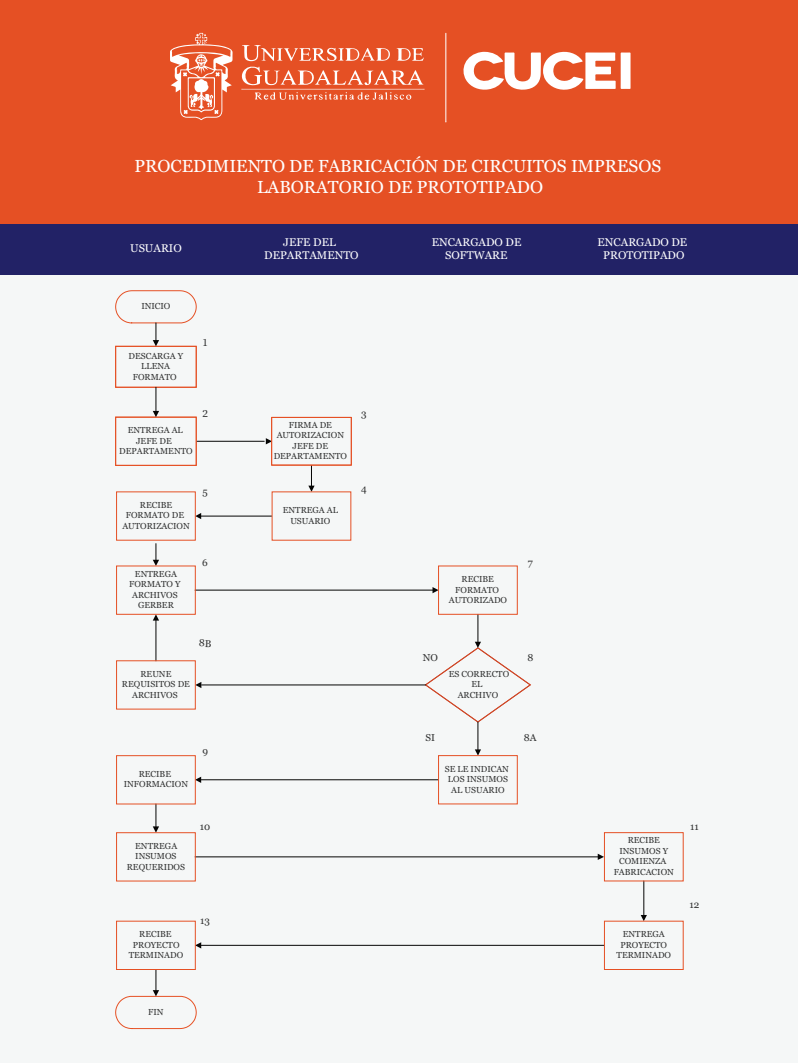
<style>
.page{position:relative;width:798px;height:1063px;background:#fff}
.page>*{position:absolute;margin:0;border:0;box-sizing:border-box;transform-origin:0 0}
.t1{font:17.5px/21px "Georgia";color:#fff;text-align:center}
.t2{font:11.25px/13.5px "Georgia";color:#fff;text-align:center}
.t3{font:10px "Georgia";color:#313232}
.t4{font:8.75px/10.5px "Georgia";color:#313232;text-align:center}
</style>
<div class="page">
<div style="left:0;top:0;width:797px;height:1063px;background:#f5f7f7"></div>
<div style="left:0;top:0;width:797px;height:224px;background:#e55024"></div>
<svg style="left:170px;top:33px;width:62px;height:87px"></svg>
<svg style="left:463px;top:51px;width:167px;height:39px"></svg>
<svg style="left:445px;top:33px;width:1px;height:89px"></svg>
<svg style="left:241px;top:45px;width:183px;height:55px"></svg>
<div style="left:0;top:224px;width:797px;height:51px;background:#226"></div>
<div style="left:115px;top:346px;width:81px;height:42px;border:1px solid #e55024"></div>
<div style="left:115px;top:417px;width:81px;height:49px;border:1px solid #e55024"></div>
<svg style="left:115px;top:290px;width:82px;height:56px"></svg>
<svg style="left:153px;top:387px;width:6px;height:30px"></svg>
<hr style="left:197px;top:441px;width:67px;height:1px;background:#050504">
<svg style="left:266px;top:438px;width:5px;height:6px"></svg>
<svg style="left:308px;top:465px;width:6px;height:27px"></svg>
<hr style="left:199px;top:516px;width:72px;height:1px;background:#050504">
<svg style="left:195px;top:513px;width:6px;height:6px"></svg>
<svg style="left:153px;top:544px;width:6px;height:22px"></svg>
<hr style="left:195px;top:590px;width:238px;height:1px;background:#050504">
<svg style="left:432px;top:587px;width:6px;height:6px"></svg>
<hr style="left:201px;top:685px;width:224px;height:1px;background:#050504">
<svg style="left:195px;top:682px;width:6px;height:6px"></svg>
<hr style="left:156px;top:620px;width:1px;height:41px;background:#050504">
<svg style="left:153px;top:615px;width:6px;height:6px"></svg>
<svg style="left:424px;top:614px;width:107px;height:142px"></svg>
<hr style="left:201px;top:780px;width:237px;height:1px;background:#050504">
<svg style="left:195px;top:777px;width:6px;height:6px"></svg>
<svg style="left:153px;top:804px;width:6px;height:28px"></svg>
<hr style="left:195px;top:857px;width:403px;height:1px;background:#050504">
<svg style="left:597px;top:854px;width:7px;height:6px"></svg>
<hr style="left:643px;top:881px;width:1px;height:35px;background:#050504">
<svg style="left:640px;top:915px;width:6px;height:6px"></svg>
<hr style="left:201px;top:945px;width:402px;height:1px;background:#050504">
<svg style="left:195px;top:942px;width:6px;height:7px"></svg>
<svg style="left:115px;top:969px;width:82px;height:60px"></svg>
<div style="left:271px;top:417px;width:80px;height:48px;border:1px solid #e55024"></div>
<div style="left:116px;top:660px;width:79px;height:49px;border:1px solid #e55024"></div>
<div style="left:438px;top:755px;width:79px;height:49px;border:1px solid #e55024"></div>
<div style="left:438px;top:566px;width:79px;height:49px;border:1px solid #e55024"></div>
<div style="left:116px;top:566px;width:79px;height:49px;border:1px solid #e55024"></div>
<div style="left:116px;top:755px;width:79px;height:49px;border:1px solid #e55024"></div>
<div style="left:116px;top:921px;width:79px;height:49px;border:1px solid #e55024"></div>
<div style="left:116px;top:832px;width:79px;height:49px;border:1px solid #e55024"></div>
<div style="left:604px;top:832px;width:79px;height:49px;border:1px solid #e55024"></div>
<div style="left:604px;top:921px;width:79px;height:49px;border:1px solid #e55024"></div>
<h1 class="t1" style="left:134px;top:156px;width:528px">PROCEDIMIENTO DE FABRICACIÓN DE CIRCUITOS IMPRESOS<br>LABORATORIO DE PROTOTIPADO</h1>
<p class="t2" style="left:130px;top:242px;width:53px">USUARIO</p>
<p class="t2" style="left:264px;top:235px;width:96px">JEFE DEL<br>DEPARTAMENTO</p>
<p class="t2" style="left:431px;top:235px;width:91px">ENCARGADO DE<br>SOFTWARE</p>
<p class="t2" style="left:597px;top:235px;width:91px">ENCARGADO DE<br>PROTOTIPADO</p>
<p class="t4" style="left:141px;top:301px;width:31px">INICIO</p>
<p class="t4" style="left:128px;top:351px;width:56px">DESCARGA Y<br>LLENA<br>FORMATO</p>
<p class="t3" style="left:203px;top:337px;width:6px">1</p>
<p class="t3" style="left:202px;top:408px;width:7px">2</p>
<p class="t3" style="left:361px;top:408px;width:7px">3</p>
<p class="t4" style="left:119px;top:425px;width:75px">ENTREGA AL<br>JEFE DE<br>DEPARTAMENTO</p>
<p class="t4" style="left:273px;top:420px;width:75px">FIRMA DE<br>AUTORIZACION<br>JEFE DE<br>DEPARTAMENTO</p>
<p class="t4" style="left:122px;top:500px;width:69px">RECIBE<br>FORMATO DE<br>AUTORIZACION</p>
<p class="t3" style="left:202px;top:486px;width:7px">5</p>
<p class="t3" style="left:202px;top:556px;width:7px">6</p>
<p class="t4" style="left:283px;top:505px;width:57px">ENTREGA AL<br>USUARIO</p>
<p class="t3" style="left:361px;top:482px;width:7px">4</p>
<p class="t4" style="left:129px;top:569px;width:53px">ENTREGA<br>FORMATO Y<br>ARCHIVOS<br>GERBER</p>
<p class="t4" style="left:449px;top:574px;width:60px">RECIBE<br>FORMATO<br>AUTORIZADO</p>
<p class="t3" style="left:527px;top:557px;width:7px">7</p>
<p class="t3" style="left:422px;top:651px;width:17px">NO</p>
<p class="t3" style="left:527px;top:651px;width:7px">8</p>
<p class="t4" style="left:122px;top:669px;width:69px">REUNE<br>REQUISITOS DE<br>ARCHIVOS</p>
<p class="t4" style="left:448px;top:669px;width:62px">ES CORRECTO<br>EL<br>ARCHIVO</p>
<p class="t3" style="left:202px;top:746px;width:7px">9</p>
<p class="t3" style="left:425px;top:731px;width:11px">SI</p>
<p class="t3" style="left:523px;top:731px;width:14px">8A</p>
<p class="t4" style="left:124px;top:769px;width:66px">RECIBE<br>INFORMACION</p>
<p class="t4" style="left:444px;top:764px;width:66px">SE LE INDICAN<br>LOS INSUMOS<br>AL USUARIO</p>
<p class="t3" style="left:200px;top:820px;width:12px">10</p>
<p class="t4" style="left:127px;top:841px;width:60px">ENTREGA<br>INSUMOS<br>REQUERIDOS</p>
<p class="t4" style="left:613px;top:835px;width:62px">RECIBE<br>INSUMOS Y<br>COMIENZA<br>FABRICACION</p>
<p class="t3" style="left:200px;top:914px;width:11px">13</p>
<p class="t4" style="left:129px;top:929px;width:56px">RECIBE<br>PROYECTO<br>TERMINADO</p>
<p class="t4" style="left:616px;top:929px;width:56px">ENTREGA<br>PROYECTO<br>TERMINADO</p>
<p class="t3" style="left:690px;top:820px;width:10px">11</p>
<p class="t3" style="left:689px;top:898px;width:11px">12</p>
<p class="t4" style="left:148px;top:1007px;width:17px">FIN</p>
</div>
